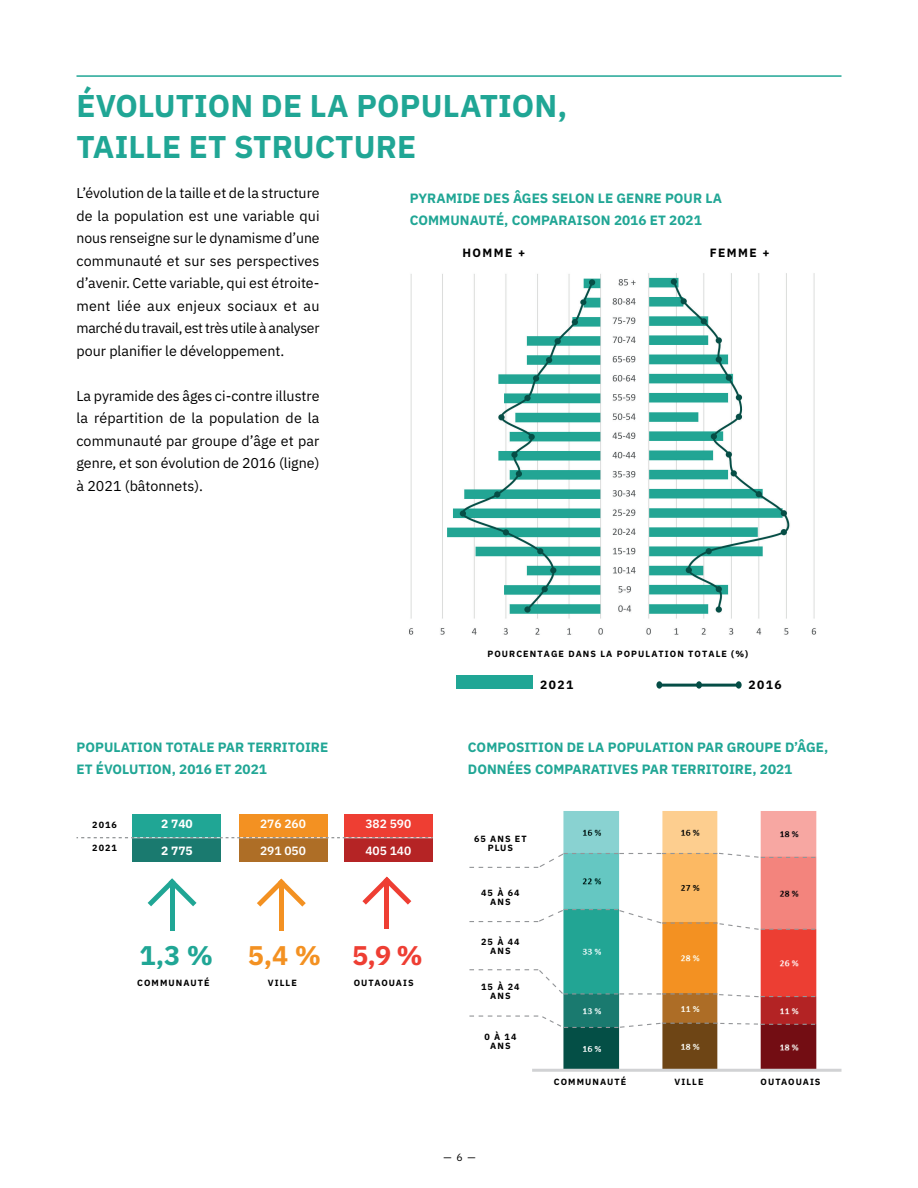
<style>
.page{position:relative;width:918px;height:1188px;background:#fff}
.page>*{position:absolute;margin:0;border:0;box-sizing:border-box;transform-origin:0 0}
.t1{font:700 31.5px/40.5px "IBM Plex Sans";letter-spacing:.005em;color:#20a695}
.t2{font:700 27px "IBM Plex Sans";color:#f39122}
.t3{font:700 27px "IBM Plex Sans";color:#20a695}
.t4{font:14.25px/22.5px "IBM Plex Sans";color:#000001;text-align:justify}
.t5{font:700 13.5px/22.5px "IBM Plex Sans";letter-spacing:.005em;color:#20a695}
.t6{font:600 12px "IBM Plex Sans";color:#fff}
.t7{font:700 12px "IBM Plex Sans";letter-spacing:.12em;color:#000001}
.t8{font:700 12px "IBM Plex Sans";color:#fff}
.t9{font:10.5px "IBM Plex Sans";color:#000001}
.t10{font:700 9px/9px "IBM Plex Sans";letter-spacing:.12em;color:#000001;text-align:center}
.s1{color:#ee3e33}
</style>
<div class="page">
<svg style="left:362px;top:877px;width:49px;height:28px"></svg>
<hr style="left:385px;top:881px;width:4px;height:48px;background:#ee3e33">
<svg style="left:257px;top:879px;width:49px;height:28px"></svg>
<div style="left:279px;top:883px;width:5px;height:48px;background:#f39122"></div>
<svg style="left:148px;top:878px;width:49px;height:28px"></svg>
<hr style="left:170px;top:883px;width:4px;height:48px;background:#20a695">
<hr style="left:76px;top:75px;width:766px;height:2px;background:#20a695">
<div style="left:133px;top:814px;width:88px;height:24px;background:#20a695"></div>
<div style="left:239px;top:814px;width:88px;height:24px;background:#f39122"></div>
<div style="left:344px;top:814px;width:89px;height:24px;background:#ee3e33"></div>
<div style="left:133px;top:838px;width:88px;height:24px;background:#1a7a6f"></div>
<div style="left:239px;top:838px;width:88px;height:24px;background:#ae6e26"></div>
<div style="left:344px;top:838px;width:89px;height:24px;background:#b52425"></div>
<svg style="left:76px;top:837px;width:357px;height:1px"></svg>
<div style="left:456px;top:676px;width:77px;height:13px;background:#20a695"></div>
<hr style="left:659px;top:684px;width:80px;height:3px;background:#054d46">
<div style="left:656px;top:681px;width:6px;height:8px;background:#054d46;border-radius:50%"></div>
<div style="left:696px;top:681px;width:6px;height:8px;background:#054d46;border-radius:50%"></div>
<div style="left:736px;top:681px;width:6px;height:8px;background:#054d46;border-radius:50%"></div>
<img style="left:409px;top:273px;width:408px;height:362px">
<img style="left:536px;top:811px;width:302px;height:258px">
<hr style="left:532px;top:1069px;width:310px;height:3px;background:#d1d2d4">
<svg style="left:469px;top:1015px;width:346px;height:13px"></svg>
<svg style="left:469px;top:909px;width:346px;height:22px"></svg>
<svg style="left:469px;top:852px;width:346px;height:16px"></svg>
<svg style="left:469px;top:969px;width:346px;height:29px"></svg>
<h1 class="t1" style="left:76px;top:83px;width:492px">ÉVOLUTION DE LA POPULATION,<br>TAILLE ET STRUCTURE</h1>
<p class="t4" style="left:76px;top:181px;width:245px">L’évolution de la taille et de la structure de la population est une variable qui nous renseigne sur le dynamisme d’une communauté et sur ses perspectives d’avenir. Cette variable, qui est étroite&shy;ment liée aux enjeux sociaux et au marché du travail, est très utile à analyser pour planifier le développement.</p>
<p class="t4" style="left:76px;top:383px;width:245px">La pyramide des âges ci-contre illustre la répartition de la population de la communauté par groupe d’âge et par genre, et son évolution de 2016 (ligne) à 2021 (bâtonnets).</p>
<p class="t5" style="left:410px;top:185px;width:314px">PYRAMIDE DES ÂGES SELON LE GENRE POUR LA<br>COMMUNAUTÉ, COMPARAISON 2016 ET 2021</p>
<p class="t7" style="left:463px;top:243px;width:64px">HOMME +</p>
<p class="t7" style="left:710px;top:243px;width:61px">FEMME +</p>
<p class="t5" style="left:76px;top:734px;width:253px">POPULATION TOTALE PAR TERRITOIRE<br>ET ÉVOLUTION, 2016 ET 2021</p>
<p class="t10" style="left:92px;top:820px;width:26px">2016</p>
<p class="t8" style="left:161px;top:814px;width:33px">2 740</p>
<p class="t6" style="left:260px;top:814px;width:47px">276 260</p>
<p class="t6" style="left:365px;top:814px;width:47px">382 590</p>
<p class="t10" style="left:92px;top:842px;width:26px">2021</p>
<p class="t8" style="left:161px;top:841px;width:33px">2 775</p>
<p class="t6" style="left:260px;top:841px;width:47px">291 050</p>
<p class="t6" style="left:365px;top:841px;width:47px">405 140</p>
<h2 class="t3" style="left:140px;top:933px;width:75px">1,3 %</h2>
<h2 class="t2" style="left:248px;top:933px;width:177px">5,4 % <span class="s1">5,9 %</span></h2>
<p class="t10" style="left:137px;top:977px;width:74px">COMMUNAUTÉ</p>
<p class="t10" style="left:268px;top:977px;width:31px">VILLE</p>
<p class="t10" style="left:354px;top:977px;width:61px">OUTAOUAIS</p>
<p class="t10" style="left:487px;top:649px;width:262px">POURCENTAGE DANS LA POPULATION TOTALE (%)</p>
<p class="t7" style="left:540px;top:675px;width:35px">2021</p>
<p class="t7" style="left:749px;top:675px;width:35px">2016</p>
<p class="t5" style="left:468px;top:734px;width:362px">COMPOSITION DE LA POPULATION PAR GROUPE D’ÂGE,<br>DONNÉES COMPARATIVES PAR TERRITOIRE, 2021</p>
<p class="t10" style="left:474px;top:833px;width:54px">65 ANS ET<br>PLUS</p>
<p class="t10" style="left:481px;top:887px;width:40px">45 À 64<br>ANS</p>
<p class="t10" style="left:481px;top:937px;width:40px">25 À 44<br>ANS</p>
<p class="t10" style="left:481px;top:982px;width:40px">15 À 24<br>ANS</p>
<p class="t10" style="left:484px;top:1031px;width:34px">0 À 14<br>ANS</p>
<p class="t10" style="left:554px;top:1076px;width:74px">COMMUNAUTÉ</p>
<p class="t10" style="left:675px;top:1076px;width:31px">VILLE</p>
<p class="t10" style="left:761px;top:1076px;width:61px">OUTAOUAIS</p>
<p class="t9" style="left:443px;top:1149px;width:34px">— 6 —</p>
</div>
